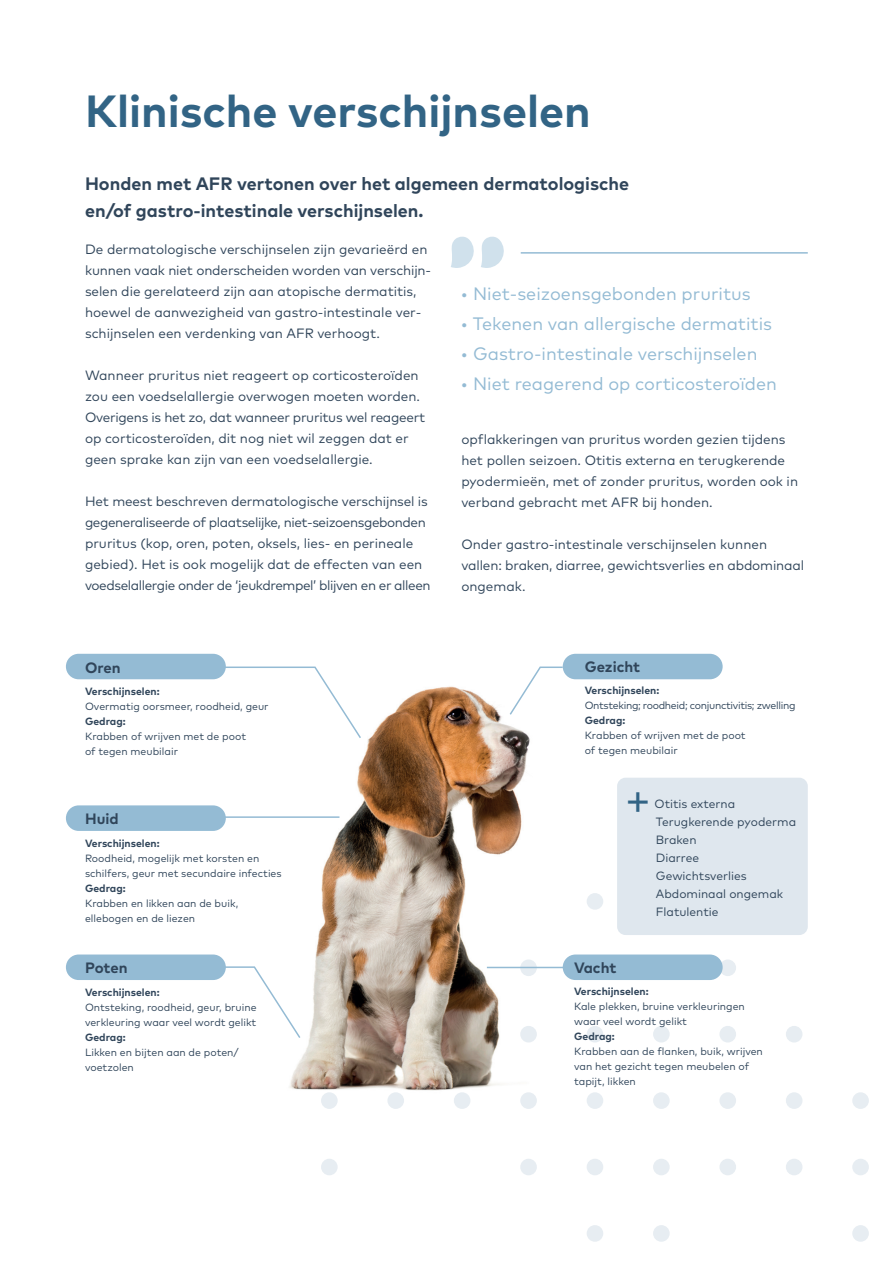
<style>
.page{position:relative;width:893px;height:1263px;background:#fff}
.page>*{position:absolute;margin:0;border:0;box-sizing:border-box;transform-origin:0 0}
.t1{font:700 45px "FF Mark Pro";color:#326485}
.t2{font:45px "FF Mark Pro";color:#326485}
.t3{font:18px "FF Mark Pro";color:#94bbd4}
.t4{font:700 18px/27px "FF Mark Pro";color:#30455a}
.t5{font:700 15px "FF Mark Pro";color:#30455a}
.t6{font:13.5px/21px "FF Mark Pro";color:#30455a}
.t7{font:12px/18px "FF Mark Pro";color:#30455a}
.t8{font:10.5px/15px "FF Mark Pro";color:#30455a}
.t9{font:700 10.5px "FF Mark Pro";color:#30455a}
.t10{font:10.5px "FF Mark Pro";letter-spacing:-.03em;color:#30455a}
</style>
<div class="page">
<img style="left:289px;top:686px;width:243px;height:412px">
<div style="left:321px;top:1159px;width:17px;height:16px;background:#e7edf2;border-radius:50%"></div>
<div style="left:520px;top:1159px;width:17px;height:16px;background:#e7edf2;border-radius:50%"></div>
<div style="left:587px;top:1225px;width:16px;height:17px;background:#e7edf2;border-radius:50%"></div>
<div style="left:587px;top:1159px;width:16px;height:16px;background:#e7edf2;border-radius:50%"></div>
<div style="left:653px;top:1225px;width:17px;height:17px;background:#e7edf2;border-radius:50%"></div>
<div style="left:653px;top:1159px;width:17px;height:16px;background:#e7edf2;border-radius:50%"></div>
<div style="left:719px;top:1159px;width:17px;height:16px;background:#e7edf2;border-radius:50%"></div>
<div style="left:852px;top:1225px;width:17px;height:17px;background:#e7edf2;border-radius:50%"></div>
<div style="left:852px;top:1159px;width:17px;height:16px;background:#e7edf2;border-radius:50%"></div>
<div style="left:786px;top:1159px;width:16px;height:16px;background:#e7edf2;border-radius:50%"></div>
<div style="left:387px;top:1092px;width:17px;height:17px;background:#e7edf2;border-radius:50%"></div>
<div style="left:454px;top:1092px;width:16px;height:17px;background:#e7edf2;border-radius:50%"></div>
<div style="left:321px;top:1092px;width:17px;height:17px;background:#e7edf2;border-radius:50%"></div>
<div style="left:520px;top:1092px;width:17px;height:17px;background:#e7edf2;border-radius:50%"></div>
<div style="left:520px;top:1026px;width:17px;height:16px;background:#e7edf2;border-radius:50%"></div>
<div style="left:587px;top:1092px;width:16px;height:17px;background:#e7edf2;border-radius:50%"></div>
<div style="left:587px;top:1026px;width:16px;height:16px;background:#e7edf2;border-radius:50%"></div>
<div style="left:653px;top:1092px;width:17px;height:17px;background:#e7edf2;border-radius:50%"></div>
<div style="left:653px;top:1026px;width:17px;height:16px;background:#e7edf2;border-radius:50%"></div>
<div style="left:719px;top:1092px;width:17px;height:17px;background:#e7edf2;border-radius:50%"></div>
<div style="left:719px;top:1026px;width:17px;height:16px;background:#e7edf2;border-radius:50%"></div>
<div style="left:852px;top:1092px;width:17px;height:17px;background:#e7edf2;border-radius:50%"></div>
<div style="left:786px;top:1092px;width:16px;height:17px;background:#e7edf2;border-radius:50%"></div>
<div style="left:786px;top:1026px;width:16px;height:16px;background:#e7edf2;border-radius:50%"></div>
<svg style="left:520px;top:959px;width:17px;height:17px"></svg>
<div style="left:587px;top:893px;width:16px;height:17px;background:#e7edf2;border-radius:50%"></div>
<div style="left:719px;top:959px;width:17px;height:17px;background:#e7edf2;border-radius:50%"></div>
<div style="left:66px;top:654px;width:160px;height:25px;background:#94bbd4;border-radius:13px"></div>
<div style="left:563px;top:654px;width:160px;height:25px;background:#94bbd4;border-radius:13px"></div>
<div style="left:66px;top:805px;width:160px;height:26px;background:#94bbd4;border-radius:13px"></div>
<div style="left:563px;top:954px;width:160px;height:26px;background:#94bbd4;border-radius:13px"></div>
<div style="left:617px;top:778px;width:191px;height:157px;background:#dfe7ee;border-radius:9px"></div>
<svg style="left:508px;top:666px;width:56px;height:50px"></svg>
<hr style="left:487px;top:967px;width:79px;height:1px;background:#94bbd4">
<svg style="left:157px;top:666px;width:205px;height:74px"></svg>
<hr style="left:159px;top:816px;width:180px;height:2px;background:#94bbd4">
<svg style="left:217px;top:966px;width:85px;height:74px"></svg>
<div style="left:66px;top:954px;width:160px;height:26px;background:#94bbd4;border-radius:13px"></div>
<hr style="left:521px;top:252px;width:287px;height:2px;background:#94bbd4">
<svg style="left:451px;top:236px;width:53px;height:32px"></svg>
<h1 class="t1" style="left:85px;top:77px;width:507px">Klinische verschijnselen</h1>
<h2 class="t4" style="left:85px;top:169px;width:546px">Honden met AFR vertonen over het algemeen dermatologische en/of gastro-intestinale verschijnselen.</h2>
<p class="t6" style="left:85px;top:237px;width:348px">De dermatologische verschijnselen zijn gevarieërd en kunnen vaak niet onderscheiden worden van verschijn&shy;selen die gerelateerd zijn aan atopische dermatitis, hoewel de aanwezigheid van gastro-intestinale ver&shy;schijnselen een verdenking van AFR verhoogt.</p>
<p class="t6" style="left:85px;top:363px;width:342px">Wanneer pruritus niet reageert op corticosteroïden zou een voedselallergie overwogen moeten worden.<br>Overigens is het zo, dat wanneer pruritus wel reageert op corticosteroïden, dit nog niet wil zeggen dat er geen sprake kan zijn van een voedselallergie.</p>
<p class="t6" style="left:85px;top:489px;width:347px">Het meest beschreven dermatologische verschijnsel is gegeneraliseerde of plaatselijke, niet-seizoensgebonden pruritus (kop, oren, poten, oksels, lies- en perineale gebied). Het is ook mogelijk dat de effecten van een voedselallergie onder de ‘jeukdrempel’ blijven en er alleen</p>
<p class="t5" style="left:85px;top:656px;width:37px">Oren</p>
<p class="t9" style="left:85px;top:683px;width:76px">Verschijnselen:</p>
<p class="t8" style="left:85px;top:698px;width:185px">Overmatig oorsmeer, roodheid, geur</p>
<p class="t9" style="left:85px;top:713px;width:42px">Gedrag:</p>
<p class="t8" style="left:85px;top:728px;width:163px">Krabben of wrijven met de poot of tegen meubilair</p>
<p class="t5" style="left:85px;top:808px;width:35px">Huid</p>
<p class="t9" style="left:85px;top:835px;width:76px">Verschijnselen:</p>
<p class="t8" style="left:85px;top:850px;width:198px">Roodheid, mogelijk met korsten en schilfers, geur met secundaire infecties</p>
<p class="t9" style="left:85px;top:880px;width:42px">Gedrag:</p>
<p class="t8" style="left:85px;top:895px;width:155px">Krabben en likken aan de buik, ellebogen en de liezen</p>
<p class="t5" style="left:85px;top:957px;width:44px">Poten</p>
<p class="t9" style="left:85px;top:984px;width:76px">Verschijnselen:</p>
<p class="t8" style="left:85px;top:999px;width:173px">Ontsteking, roodheid, geur, bruine verkleuring waar veel wordt gelikt</p>
<p class="t9" style="left:85px;top:1029px;width:42px">Gedrag:</p>
<p class="t8" style="left:85px;top:1044px;width:155px">Likken en bijten aan de poten/ voetzolen</p>
<h2 class="t3" style="left:460px;top:280px;width:292px">• Niet-seizoensgebonden pruritus</h2>
<h2 class="t3" style="left:460px;top:310px;width:313px">• Tekenen van allergische dermatitis</h2>
<h2 class="t3" style="left:460px;top:340px;width:299px">• Gastro-intestinale verschijnselen</h2>
<h2 class="t3" style="left:460px;top:370px;width:318px">• Niet reagerend op corticosteroïden</h2>
<p class="t6" style="left:461px;top:427px;width:338px">opflakkeringen van pruritus worden gezien tijdens het pollen seizoen. Otitis externa en terugkerende pyodermieën, met of zonder pruritus, worden ook in verband gebracht met AFR bij honden.</p>
<p class="t6" style="left:461px;top:532px;width:344px">Onder gastro-intestinale verschijnselen kunnen vallen: braken, diarree, gewichtsverlies en abdominaal ongemak.</p>
<p class="t5" style="left:585px;top:655px;width:57px">Gezicht</p>
<p class="t9" style="left:585px;top:683px;width:76px">Verschijnselen:</p>
<p class="t10" style="left:585px;top:698px;width:212px">Ontsteking; roodheid; conjunctivitis; zwelling</p>
<p class="t9" style="left:585px;top:713px;width:42px">Gedrag:</p>
<p class="t8" style="left:585px;top:727px;width:163px">Krabben of wrijven met de poot of tegen meubilair</p>
<h1 class="t2" style="left:624px;top:764px;width:28px">+</h1>
<p class="t7" style="left:655px;top:793px;width:143px">Otitis externa<br>Terugkerende pyoderma<br>Braken<br>Diarree<br>Gewichtsverlies<br>Abdominaal ongemak<br>Flatulentie</p>
<p class="t5" style="left:574px;top:956px;width:44px">Vacht</p>
<p class="t9" style="left:574px;top:983px;width:76px">Verschijnselen:</p>
<p class="t8" style="left:574px;top:998px;width:172px">Kale plekken, bruine verkleuringen waar veel wordt gelikt</p>
<p class="t9" style="left:574px;top:1028px;width:42px">Gedrag:</p>
<p class="t8" style="left:574px;top:1043px;width:190px">Krabben aan de flanken, buik, wrijven van het gezicht tegen meubelen of tapijt, likken</p>
</div>
